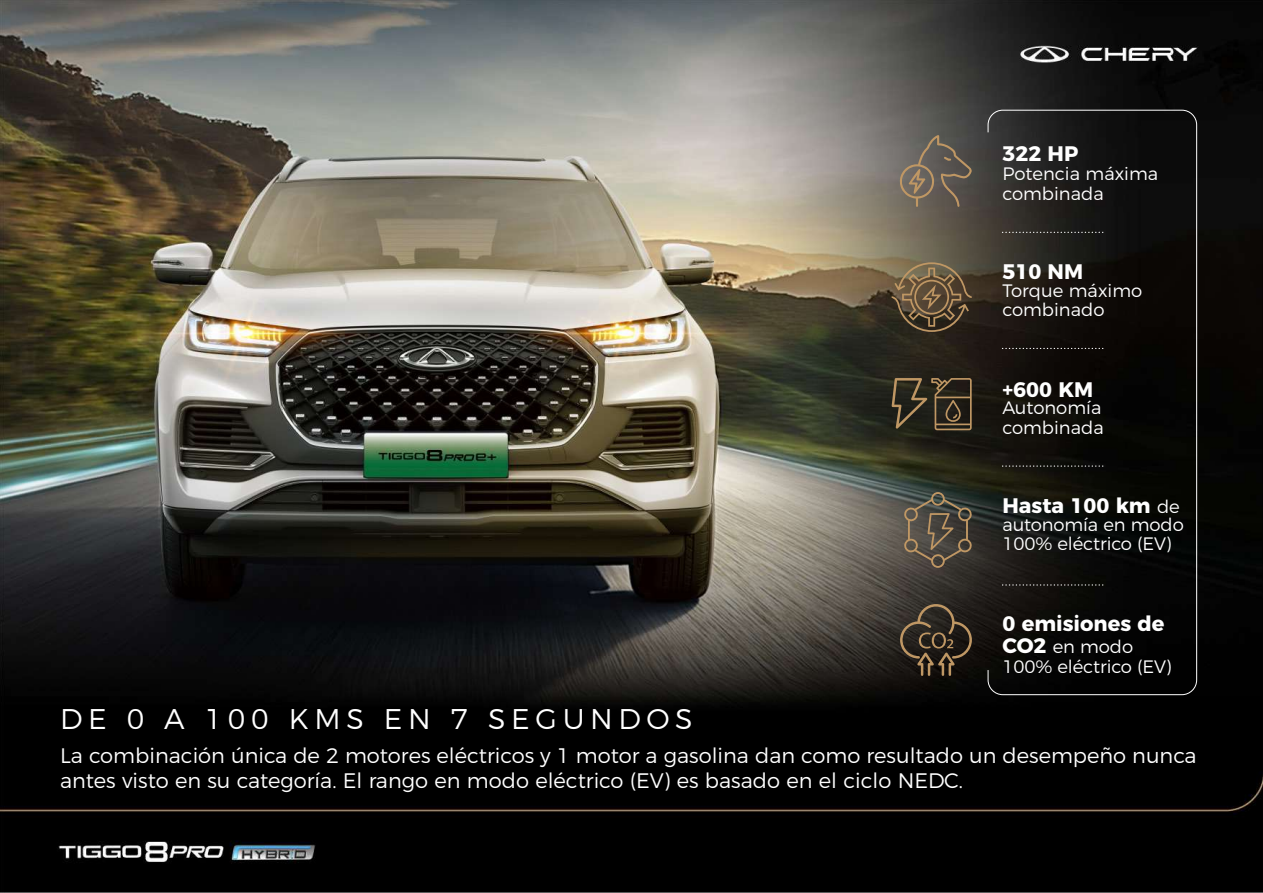
<style>
.page{position:relative;width:1263px;height:893px;background:#fff}
.page>*{position:absolute;margin:0;border:0;box-sizing:border-box;transform-origin:0 0}
.t1{font:300 28.5px "Montserrat";letter-spacing:.2em;color:#fff}
.t2{font:300 21px/25.2px "Montserrat";color:#fff}
.t3{font:700 21px "Montserrat";color:#fff}
.t4{font:300 18px/19.5px "Montserrat";color:#fff}
.s1{font-weight:300;font-size:18px}
.s2{font-weight:700;font-size:21px}
</style>
<div class="page">
<img style="left:0;top:0;width:1263px;height:893px">
<svg style="left:1002px;top:232px;width:101px;height:1px"></svg>
<div style="left:988px;top:110px;width:209px;height:585px;border:1px solid #fff;border-radius:15px"></div>
<svg style="left:1002px;top:348px;width:101px;height:1px"></svg>
<svg style="left:1002px;top:465px;width:101px;height:2px"></svg>
<svg style="left:1002px;top:584px;width:101px;height:1px"></svg>
<svg style="left:897px;top:135px;width:75px;height:72px;background:#6c6358"></svg>
<svg style="left:892px;top:378px;width:80px;height:52px;background:#433928"></svg>
<svg style="left:904px;top:492px;width:68px;height:76px;background:#575044"></svg>
<svg style="left:900px;top:604px;width:72px;height:72px;background:#3b3125"></svg>
<svg style="left:892px;top:262px;width:80px;height:70px;background:#63523b"></svg>
<p class="t3" style="left:1002px;top:136px;width:77px">322 HP</p>
<p class="t4" style="left:1002px;top:163px;width:157px">Potencia máxima combinada</p>
<p class="t3" style="left:1002px;top:254px;width:82px">510 NM</p>
<p class="t4" style="left:1002px;top:279px;width:141px">Torque máximo combinado</p>
<p class="t3" style="left:1002px;top:372px;width:92px">+600 KM</p>
<p class="t4" style="left:1002px;top:397px;width:103px">Autonomía combinada</p>
<p class="t3" style="left:1002px;top:488px;width:179px">Hasta 100 km <span class="s1">de</span></p>
<p class="t4" style="left:1002px;top:513px;width:183px">autonomía en modo<br>100% eléctrico (EV)</p>
<h1 class="t1" style="left:60px;top:696px;width:634px">DE 0 A 100 KMS EN 7 SEGUNDOS</h1>
<p class="t3" style="left:1002px;top:606px;width:164px">0 emisiones de</p>
<p class="t4" style="left:1002px;top:636px;width:171px"><span class="s2">CO2</span> en modo<br>100% eléctrico (EV)</p>
<p class="t2" style="left:60px;top:741px;width:1138px">La combinación única de 2 motores eléctricos y 1 motor a gasolina dan como resultado un desempeño nunca antes visto en su categoría. El rango en modo eléctrico (EV) es basado en el ciclo NEDC.</p>
</div>
